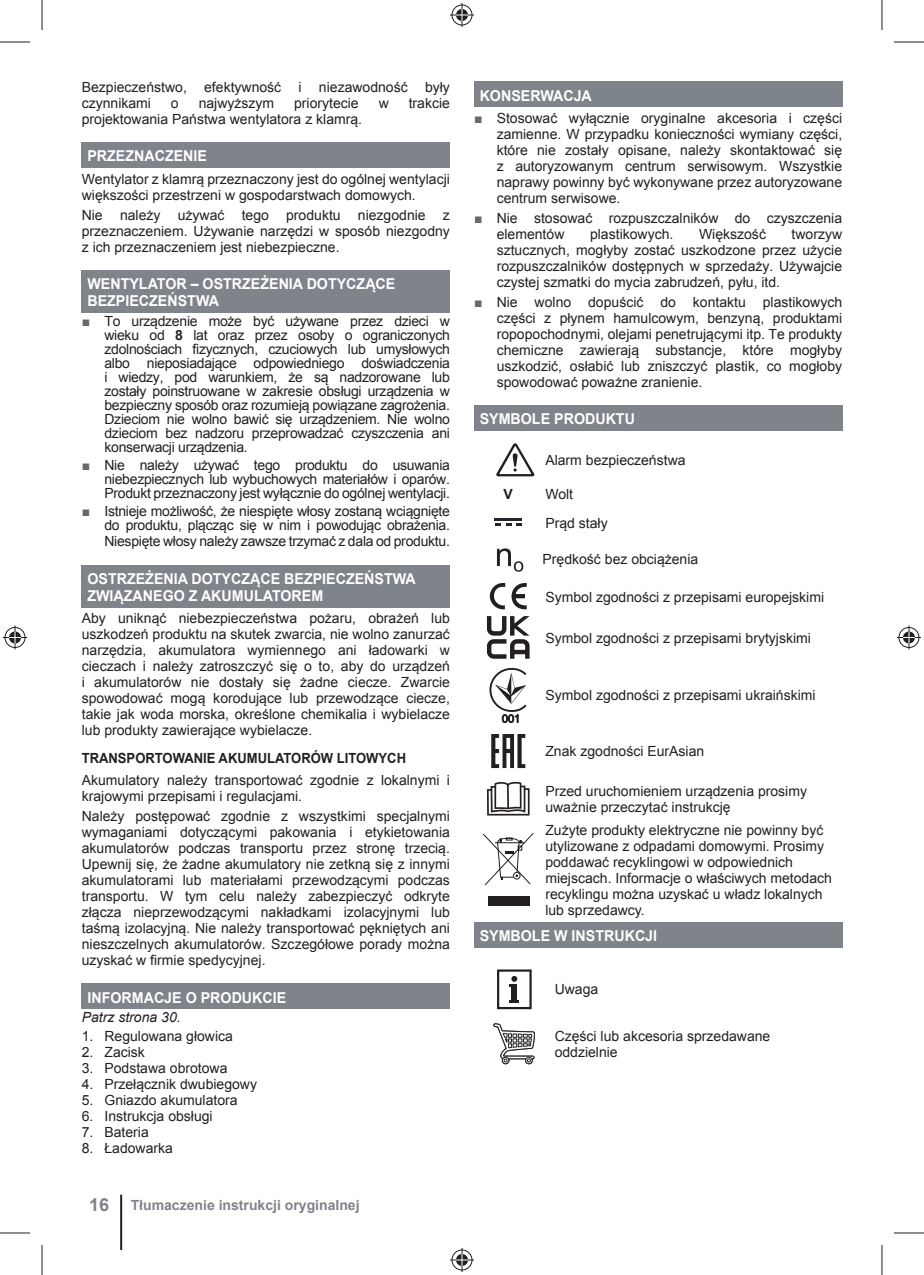
<style>
.page{position:relative;width:924px;height:1275px;background:#fff}
.page>*{position:absolute;margin:0;border:0;box-sizing:border-box;transform-origin:0 0}
.t1{font:700 15px/17px "Arial";color:#fff;scale:.95 1}
.t2{font:14px/16px "Arial";color:#231f20}
.t3{font:14px/14px "Arial";letter-spacing:-.02em;color:#231f20;text-align:right}
.t4{font:700 14px "Arial";color:#231f20;scale:.93 1}
.t5{font:700 14px "Arial";color:#7f838a}
.t6{font:italic 14px "Arial";color:#231f20}
.t7{font:700 14px "Arial";color:#231f20}
.s1{color:#66686c}
.s2{font-weight:700}
.s3{font-size:18px}
</style>
<div class="page">
<div style="left:82px;top:142px;width:368px;height:26px;background:#7f838a"></div>
<div style="left:82px;top:270px;width:368px;height:42px;background:#7f838a"></div>
<div style="left:82px;top:565px;width:368px;height:42px;background:#7f838a"></div>
<div style="left:82px;top:983px;width:368px;height:26px;background:#7f838a"></div>
<div style="left:474px;top:82px;width:367px;height:25px;background:#7f838a"></div>
<div style="left:474px;top:405px;width:367px;height:26px;background:#7f838a"></div>
<div style="left:474px;top:922px;width:367px;height:25px;background:#7f838a"></div>
<svg style="left:496px;top:443px;width:38px;height:33px"></svg>
<hr style="left:494px;top:518px;width:27px;height:2px;background:#24252b">
<svg style="left:495px;top:523px;width:26px;height:3px"></svg>
<svg style="left:497px;top:548px;width:26px;height:24px"></svg>
<svg style="left:489px;top:583px;width:37px;height:27px"></svg>
<svg style="left:486px;top:616px;width:43px;height:42px"></svg>
<svg style="left:489px;top:668px;width:37px;height:54px"></svg>
<svg style="left:491px;top:734px;width:34px;height:34px"></svg>
<svg style="left:487px;top:782px;width:42px;height:33px"></svg>
<svg style="left:483px;top:833px;width:50px;height:53px"></svg>
<div style="left:488px;top:895px;width:41px;height:10px;background:#231f20"></div>
<svg style="left:497px;top:969px;width:34px;height:40px"></svg>
<svg style="left:493px;top:1023px;width:42px;height:42px"></svg>
<hr style="left:120px;top:1194px;width:2px;height:56px;background:#231f20">
<hr style="left:0;top:42px;width:30px;height:1px;background:#231f20">
<hr style="left:893px;top:42px;width:30px;height:1px;background:#231f20">
<hr style="left:0;top:1232px;width:30px;height:1px;background:#231f20">
<hr style="left:893px;top:1232px;width:30px;height:1px;background:#231f20">
<hr style="left:42px;top:0;width:1px;height:30px;background:#231f20">
<hr style="left:42px;top:1245px;width:1px;height:30px;background:#231f20">
<hr style="left:881px;top:0;width:1px;height:30px;background:#231f20">
<hr style="left:881px;top:1245px;width:1px;height:30px;background:#231f20">
<svg style="left:450px;top:3px;width:24px;height:24px"></svg>
<svg style="left:450px;top:1248px;width:24px;height:24px"></svg>
<svg style="left:3px;top:625px;width:24px;height:24px"></svg>
<svg style="left:897px;top:625px;width:23px;height:24px"></svg>
<p class="t2" style="left:82px;top:79px;width:369px">Bezpieczeństwo, efektywność i niezawodność były czynnikami</p>
<p class="t2" style="left:171px;top:95px;width:9px">o</p>
<p class="t2" style="left:198px;top:95px;width:77px">najwyższym</p>
<p class="t2" style="left:294px;top:95px;width:66px">priorytecie</p>
<p class="t2" style="left:378px;top:95px;width:12px">w</p>
<p class="t2" style="left:408px;top:95px;width:43px">trakcie</p>
<p class="t2" style="left:82px;top:111px;width:282px">projektowania Państwa wentylatora z klamrą.</p>
<p class="t1" style="left:87px;top:148px;width:127px">PRZEZNACZENIE</p>
<p class="t2" style="left:82px;top:171px;width:369px">Wentylator z klamrą przeznaczony jest do ogólnej wentylacji większości przestrzeni w gospodarstwach domowych.</p>
<p class="t2" style="left:82px;top:207px;width:369px;text-align:justify">Nie należy używać tego produktu niezgodnie z przeznaczeniem. Używanie narzędzi w sposób niezgodny z ich przeznaczeniem jest niebezpieczne.</p>
<p class="t1" style="left:87px;top:275px;width:325px">WENTYLATOR – OSTRZEŻENIA DOTYCZĄCE<br>BEZPIECZEŃSTWA</p>
<p class="t2" style="left:104px;top:314px;width:347px;line-height:14px;text-align:justify;text-indent:-23px"><span class="s1">■</span> To urządzenie może być używane przez dzieci w wieku od <span class="s2">8</span> lat oraz przez osoby o ograniczonych zdolnościach fizycznych, czuciowych lub umysłowych albo nieposiadające odpowiedniego doświadczenia i wiedzy, pod warunkiem, że są nadzorowane lub zostały poinstruowane w zakresie obsługi urządzenia w bezpieczny sposób oraz rozumieją powiązane zagrożenia.<br>Dzieciom nie wolno bawić się urządzeniem. Nie wolno dzieciom bez nadzoru przeprowadzać czyszczenia ani konserwacji urządzenia.</p>
<p class="t2" style="left:104px;top:458px;width:347px;line-height:14px;text-align:justify;text-indent:-23px"><span class="s1">■</span> Nie należy używać tego produktu do usuwania niebezpiecznych lub wybuchowych materiałów i oparów.<br>Produkt przeznaczony jest wyłącznie do ogólnej wentylacji.</p>
<p class="t3" style="left:82px;top:504px;width:369px"><span class="s1">■</span> Istnieje możliwość, że niespięte włosy zostaną wciągnięte do produktu, plącząc się w nim i powodując obrażenia.</p>
<p class="t3" style="left:104px;top:534px;width:347px">Niespięte włosy należy zawsze trzymać z dala od produktu.</p>
<p class="t1" style="left:87px;top:570px;width:347px">OSTRZEŻENIA DOTYCZĄCE BEZPIECZEŃSTWA<br>ZWIĄZANEGO Z AKUMULATOREM</p>
<p class="t2" style="left:82px;top:610px;width:369px;text-align:justify">Aby uniknąć niebezpieczeństwa pożaru, obrażeń lub uszkodzeń produktu na skutek zwarcia, nie wolno zanurzać narzędzia, akumulatora wymiennego ani ładowarki w cieczach i należy zatroszczyć się o to, aby do urządzeń i akumulatorów nie dostały się żadne ciecze. Zwarcie spowodować mogą korodujące lub przewodzące ciecze, takie jak woda morska, określone chemikalia i wybielacze lub produkty zawierające wybielacze.</p>
<p class="t4" style="left:82px;top:751px;width:350px">TRANSPORTOWANIE AKUMULATORÓW LITOWYCH</p>
<p class="t2" style="left:82px;top:772px;width:369px">Akumulatory należy transportować zgodnie z lokalnymi i krajowymi przepisami i regulacjami.</p>
<p class="t2" style="left:82px;top:808px;width:369px;text-align:justify">Należy postępować zgodnie z wszystkimi specjalnymi wymaganiami dotyczącymi pakowania i etykietowania akumulatorów podczas transportu przez stronę trzecią.<br>Upewnij się, że żadne akumulatory nie zetkną się z innymi akumulatorami lub materiałami przewodzącymi podczas transportu. W tym celu należy zabezpieczyć odkryte złącza nieprzewodzącymi nakładkami izolacyjnymi lub taśmą izolacyjną. Nie należy transportować pękniętych ani nieszczelnych akumulatorów. Szczegółowe porady można uzyskać w firmie spedycyjnej.</p>
<p class="t1" style="left:87px;top:989px;width:211px">INFORMACJE O PRODUKCIE</p>
<p class="t6" style="left:82px;top:1009px;width:100px">Patrz strona 30.</p>
<p class="t2" style="left:82px;top:1028px;width:153px">1. Regulowana głowica</p>
<p class="t2" style="left:82px;top:1044px;width:65px">2. Zacisk</p>
<p class="t2" style="left:82px;top:1060px;width:147px">3. Podstawa obrotowa</p>
<p class="t2" style="left:82px;top:1076px;width:177px">4. Przełącznik dwubiegowy</p>
<p class="t2" style="left:82px;top:1092px;width:157px">5. Gniazdo akumulatora</p>
<p class="t2" style="left:82px;top:1108px;width:132px">6. Instrukcja obsługi</p>
<p class="t2" style="left:82px;top:1124px;width:69px">7. Bateria</p>
<p class="t2" style="left:82px;top:1140px;width:93px">8. Ładowarka</p>
<p class="t5" style="left:89px;top:1197px;width:272px"><span class="s3">16</span> Tłumaczenie instrukcji oryginalnej</p>
<p class="t1" style="left:479px;top:87px;width:120px">KONSERWACJA</p>
<p class="t2" style="left:496px;top:110px;width:347px;text-align:justify;text-indent:-23px"><span class="s1">■</span> Stosować wyłącznie oryginalne akcesoria i części zamienne. W przypadku konieczności wymiany części, które nie zostały opisane, należy skontaktować się z autoryzowanym centrum serwisowym. Wszystkie naprawy powinny być wykonywane przez autoryzowane centrum serwisowe.</p>
<p class="t2" style="left:496px;top:210px;width:347px;text-indent:-23px"><span class="s1">■</span> Nie stosować rozpuszczalników do czyszczenia elementów</p>
<p class="t2" style="left:589px;top:226px;width:85px">plastikowych.</p>
<p class="t2" style="left:698px;top:226px;width:68px">Większość</p>
<p class="t2" style="left:496px;top:226px;width:347px;text-align:justify;text-indent:295px">tworzyw sztucznych, mogłyby zostać uszkodzone przez użycie rozpuszczalników dostępnych w sprzedaży. Używajcie czystej szmatki do mycia zabrudzeń, pyłu, itd.</p>
<p class="t2" style="left:496px;top:294px;width:347px;text-align:justify;text-indent:-23px"><span class="s1">■</span> Nie wolno dopuścić do kontaktu plastikowych części z płynem hamulcowym, benzyną, produktami ropopochodnymi, olejami penetrującymi itp. Te produkty chemiczne zawierają substancje, które mogłyby uszkodzić, osłabić lub zniszczyć plastik, co mogłoby spowodować poważne zranienie.</p>
<p class="t1" style="left:479px;top:410px;width:165px">SYMBOLE PRODUKTU</p>
<p class="t2" style="left:545px;top:452px;width:142px">Alarm bezpieczeństwa</p>
<p class="t7" style="left:503px;top:486px;width:11px">V</p>
<p class="t2" style="left:545px;top:480px;width:64px;line-height:28.8px">Wolt<br>Prąd stały</p>
<p class="t2" style="left:542px;top:551px;width:157px">Prędkość bez obciążenia</p>
<p class="t2" style="left:545px;top:588px;width:280px">Symbol zgodności z przepisami europejskimi</p>
<p class="t2" style="left:545px;top:629px;width:267px">Symbol zgodności z przepisami brytyjskimi</p>
<p class="t2" style="left:545px;top:687px;width:271px">Symbol zgodności z przepisami ukraińskimi</p>
<p class="t2" style="left:545px;top:743px;width:160px">Znak zgodności EurAsian</p>
<p class="t2" style="left:545px;top:783px;width:263px">Przed uruchomieniem urządzenia prosimy uważnie przeczytać instrukcję</p>
<p class="t2" style="left:545px;top:822px;width:288px">Zużyte produkty elektryczne nie powinny być utylizowane z odpadami domowymi. Prosimy poddawać recyklingowi w odpowiednich miejscach. Informacje o właściwych metodach recyklingu można uzyskać u władz lokalnych lub sprzedawcy.</p>
<p class="t1" style="left:479px;top:927px;width:188px">SYMBOLE W INSTRUKCJI</p>
<p class="t2" style="left:554px;top:981px;width:45px">Uwaga</p>
<p class="t2" style="left:554px;top:1028px;width:217px">Części lub akcesoria sprzedawane oddzielnie</p>
</div>
